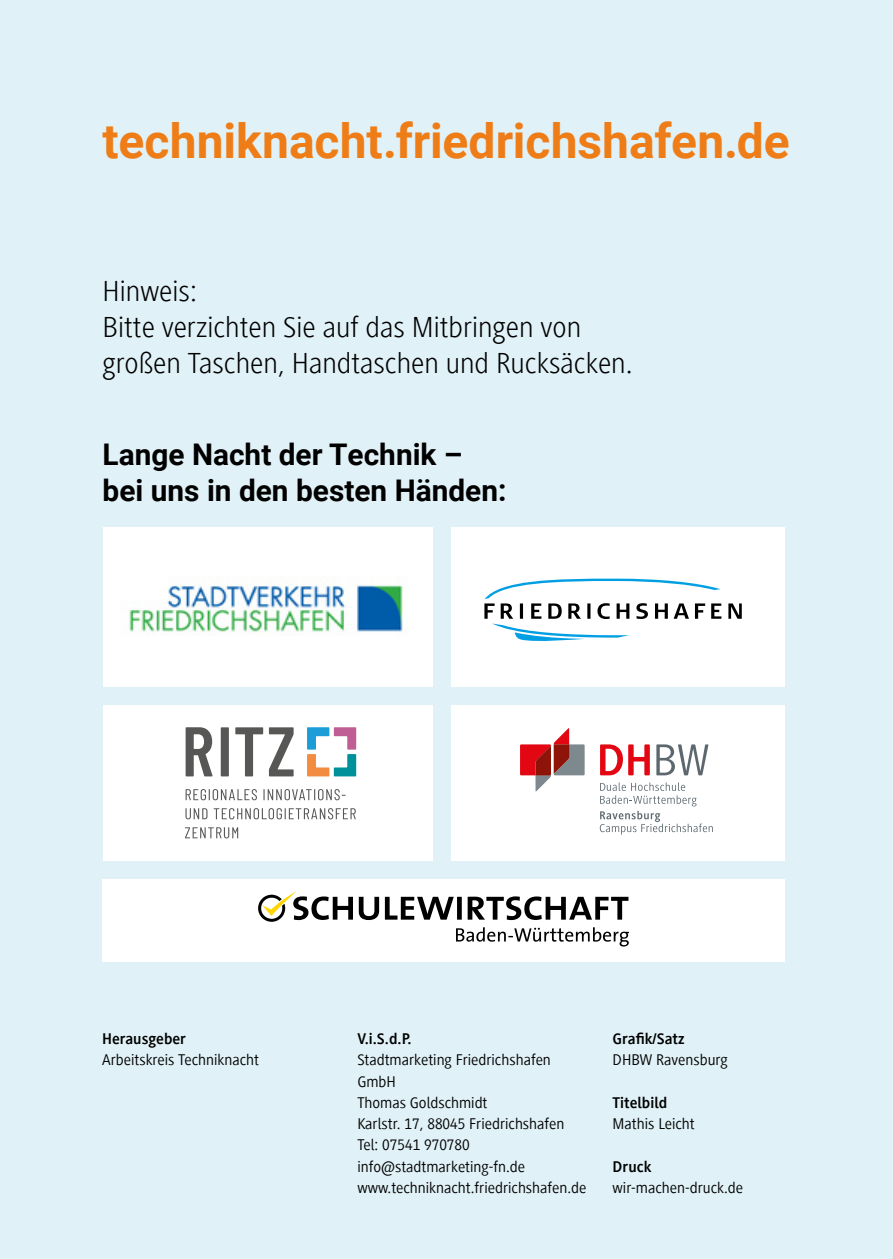
<style>
.page{position:relative;width:893px;height:1259px;background:#e0f1f7}
.page>*{position:absolute;margin:0;border:0;box-sizing:border-box;transform-origin:0 0}
.t1{font:700 48px "Roboto";color:#ef7d17}
.t2{font:300 29.7px/35.7px "Generis Sans Com";color:#000}
.t3{font:700 29.7px/35.7px "Roboto";color:#000}
.t4{font:15.9px/21.3px "Generis Sans Com";color:#000}
.t5{font:700 15.9px "Generis Sans Com";color:#000}
.s1{font-weight:700}
</style>
<div class="page">
<div style="left:101px;top:527px;width:337px;height:165px;background:#fff"></div>
<div style="left:448px;top:527px;width:337px;height:165px;background:#fff"></div>
<div style="left:448px;top:702px;width:337px;height:165px;background:#fff"></div>
<div style="left:102px;top:702px;width:337px;height:165px;background:#fff"></div>
<div style="left:102px;top:876px;width:683px;height:85px;background:#fff"></div>
<svg style="left:258px;top:891px;width:370px;height:30px"></svg>
<svg style="left:456px;top:927px;width:173px;height:19px"></svg>
<svg style="left:307px;top:727px;width:49px;height:49px"></svg>
<svg style="left:185px;top:827px;width:53px;height:11px"></svg>
<svg style="left:185px;top:808px;width:171px;height:11px"></svg>
<svg style="left:186px;top:789px;width:160px;height:11px"></svg>
<svg style="left:186px;top:727px;width:108px;height:49px"></svg>
<div style="left:88px;top:688px;width:785px;height:17px;background:#e0f1f7"></div>
<div style="left:78px;top:861px;width:784px;height:17px;background:#e0f1f7"></div>
<div style="left:434px;top:522px;width:17px;height:346px;background:#e0f1f7"></div>
<div style="left:85px;top:522px;width:17px;height:346px;background:#e0f1f7"></div>
<svg style="left:484px;top:578px;width:258px;height:63px"></svg>
<svg style="left:520px;top:728px;width:65px;height:63px"></svg>
<svg style="left:600px;top:744px;width:50px;height:31px"></svg>
<svg style="left:656px;top:744px;width:52px;height:31px"></svg>
<svg style="left:600px;top:782px;width:113px;height:52px"></svg>
<img style="left:129px;top:576px;width:274px;height:59px">
<p class="t1" style="left:103px;top:107px;width:689px">techniknacht.friedrichshafen.de</p>
<p class="t2" style="left:103px;top:274px;width:96px">Hinweis:</p>
<p class="t2" style="left:103px;top:309px;width:531px">Bitte verzichten Sie auf das Mitbringen von großen Taschen, Handtaschen und Rucksäcken.</p>
<p class="t3" style="left:103px;top:435px;width:405px">Lange Nacht der Technik – bei uns in den besten Händen:</p>
<p class="t4" style="left:102px;top:1028px;width:159px"><span class="s1">Herausgeber<br></span>Arbeitskreis Techniknacht</p>
<p class="t4" style="left:613px;top:1028px;width:117px"><span class="s1">Grafik/Satz<br></span>DHBW Ravensburg</p>
<p class="t5" style="left:357px;top:1030px;width:56px">V.i.S.d.P.</p>
<p class="t4" style="left:357px;top:1049px;width:195px">Stadtmarketing Friedrichshafen<br>GmbH</p>
<p class="t4" style="left:357px;top:1092px;width:132px">Thomas Goldschmidt</p>
<p class="t4" style="left:357px;top:1113px;width:231px">Karlstr. 17, 88045 Friedrichshafen<br>Tel: 07541 970780 info@stadtmarketing-fn.de www.techniknacht.friedrichshafen.de</p>
<p class="t4" style="left:613px;top:1092px;width:84px"><span class="s1">Titelbild<br></span>Mathis Leicht</p>
<p class="t4" style="left:613px;top:1156px;width:132px"><span class="s1">Druck </span>wir-machen-druck.de</p>
</div>
